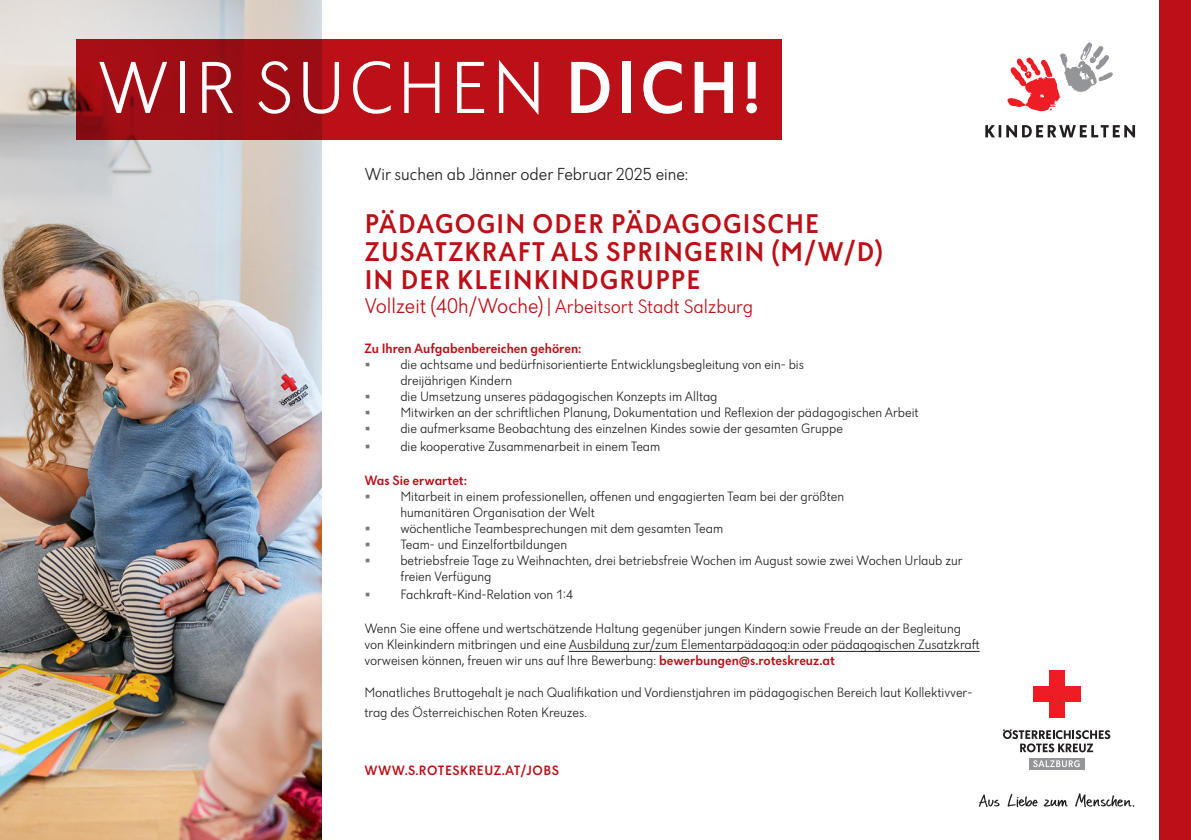
<style>
.page{position:relative;width:1191px;height:840px;background:#fff}
.page>*{position:absolute;margin:0;border:0;box-sizing:border-box;transform-origin:0 0}
.t1{font:300 76px "Dunant";letter-spacing:.045em;color:#fff}
.t2{font:500 28px/28px "Dunant";letter-spacing:.045em;color:#bb1018}
.t3{font:300 20px "Dunant";color:#bb1018}
.t4{font:300 18px "Dunant";color:#231f20}
.t5{font:300 14px/16px "Dunant";color:#231f20}
.t6{font:500 14px "Dunant";color:#bb1018}
.t7{font:500 14px "Dunant";letter-spacing:.035em;color:#bb1018}
.s1{font-weight:500}
.s2{font-size:22px}
.s3{font-size:16px;color:#76787b}
.s4{font-weight:500;color:#bb1018}
</style>
<div class="page">
<svg style="left:985px;top:125px;width:150px;height:12px"></svg>
<svg style="left:1007px;top:42px;width:105px;height:69px"></svg>
<img style="left:0;top:0;width:322px;height:839px">
<div style="left:1159px;top:0;width:32px;height:839px;background:#bb1018"></div>
<img style="left:978px;top:793px;width:157px;height:15px">
<div style="left:1048px;top:670px;width:16px;height:48px;background:#ee1d23"></div>
<div style="left:1032px;top:686px;width:48px;height:16px;background:#ee1d23"></div>
<svg style="left:1003px;top:729px;width:107px;height:23px"></svg>
<svg style="left:1029px;top:758px;width:55px;height:11px"></svg>
<svg style="left:1033px;top:759px;width:46px;height:7px"></svg>
<svg style="left:77px;top:40px;width:705px;height:100px;background:#b00e16"></svg>
<hr style="left:569px;top:650px;width:410px;height:1px;background:#231f20">
<p class="t1" style="left:97px;top:47px;width:665px">WIR SUCHEN <span class="s1">DICH!</span></p>
<p class="t4" style="left:364px;top:165px;width:325px">Wir suchen ab Jänner oder Februar 2025 eine:</p>
<p class="t2" style="left:365px;top:209px;width:456px">PÄDAGOGIN ODER PÄDAGOGISCHE</p>
<p class="t2" style="left:365px;top:237px;width:519px">ZUSATZKRAFT ALS SPRINGERIN (M/W/D)<br>IN DER KLEINKINDGRUPPE</p>
<p class="t3" style="left:364px;top:295px;width:390px"><span class="s2">Vollzeit (40h/Woche)</span> | Arbeitsort Stadt Salzburg</p>
<p class="t6" style="left:364px;top:340px;width:219px">Zu Ihren Aufgabenbereichen gehören:</p>
<p class="t5" style="left:400px;top:356px;width:405px;text-indent:-36px"><span class="s3">•</span> die achtsame und bedürfnisorientierte Entwicklungsbegleitung von ein- bis dreijährigen Kindern</p>
<p class="t5" style="left:364px;top:388px;width:355px"><span class="s3">•</span> die Umsetzung unseres pädagogischen Konzepts im Alltag</p>
<p class="t5" style="left:364px;top:404px;width:556px"><span class="s3">•</span> Mitwirken an der schriftlichen Planung, Dokumentation und Reflexion der pädagogischen Arbeit</p>
<p class="t5" style="left:364px;top:420px;width:480px"><span class="s3">•</span> die aufmerksame Beobachtung des einzelnen Kindes sowie der gesamten Gruppe</p>
<p class="t5" style="left:364px;top:438px;width:297px"><span class="s3">•</span> die kooperative Zusammenarbeit in einem Team</p>
<p class="t6" style="left:364px;top:472px;width:104px">Was Sie erwartet:</p>
<p class="t5" style="left:400px;top:488px;width:445px;text-indent:-36px"><span class="s3">•</span> Mitarbeit in einem professionellen, offenen und engagierten Team bei der größten humanitären Organisation der Welt</p>
<p class="t5" style="left:364px;top:520px;width:360px"><span class="s3">•</span> wöchentliche Teambesprechungen mit dem gesamten Team</p>
<p class="t5" style="left:364px;top:536px;width:204px"><span class="s3">•</span> Team- und Einzelfortbildungen</p>
<p class="t5" style="left:400px;top:552px;width:564px;text-indent:-36px"><span class="s3">•</span> betriebsfreie Tage zu Weihnachten, drei betriebsfreie Wochen im August sowie zwei Wochen Urlaub zur freien Verfügung</p>
<p class="t5" style="left:364px;top:586px;width:210px"><span class="s3">•</span> Fachkraft-Kind-Relation von 1:4</p>
<p class="t5" style="left:364px;top:620px;width:617px">Wenn Sie eine offene und wertschätzende Haltung gegenüber jungen Kindern sowie Freude an der Begleitung von Kleinkindern mitbringen und eine Ausbildung zur/zum Elementarpädagog:in oder pädagogischen Zusatzkraft vorweisen können, freuen wir uns auf Ihre Bewerbung: <span class="s4">bewerbungen@s.roteskreuz.at</span></p>
<p class="t5" style="left:364px;top:682px;width:609px;line-height:20px">Monatliches Bruttogehalt je nach Qualifikation und Vordienstjahren im pädagogischen Bereich laut Kollektivver&shy;trag des Österreichischen Roten Kreuzes.</p>
<p class="t7" style="left:364px;top:762px;width:196px">WWW.S.ROTESKREUZ.AT/JOBS</p>
</div>
